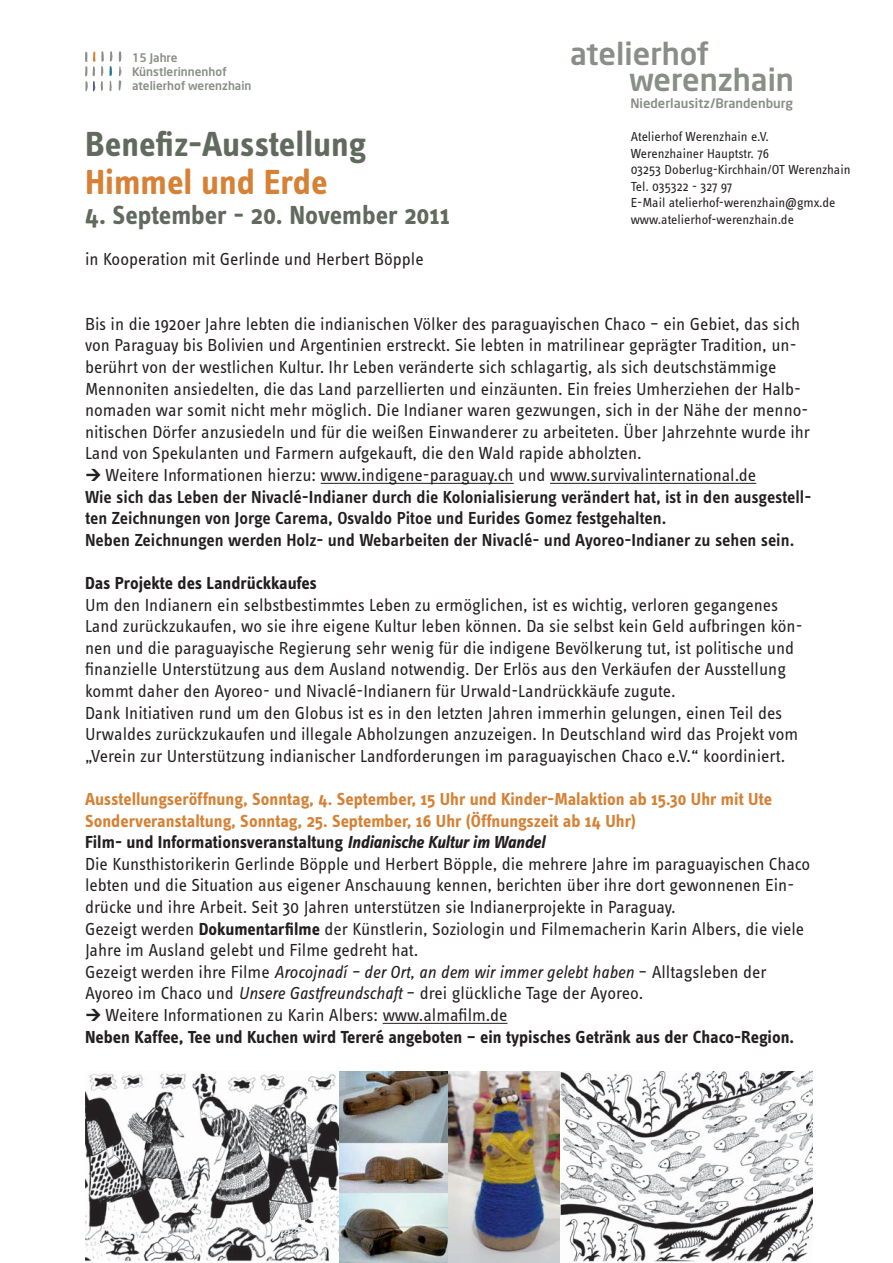
<style>
.page{position:relative;width:893px;height:1263px;background:#fff}
.page>*{position:absolute;margin:0;border:0;box-sizing:border-box;transform-origin:0 0}
.t1{font:700 36px "Info Text";color:#616a5e}
.t2{font:700 36px "Info Text";color:#d68135}
.t3{font:500 30.6px/25.5px "Neo Sans";color:#888f86}
.t4{font:700 27px "Info Text";color:#616a5e}
.t5{font:18px/21.6px "Info Text";color:#231f20}
.t6{font:600 18px/21.6px "Info Text";color:#231f20}
.t7{font:700 18px "Info Text";color:#231f20}
.t8{font:700 18px "Info Text";color:#d68135}
.t9{font:italic 18px "Info Text";color:#231f20}
.t10{font:13.5px/16.5px "Info Text";color:#231f20}
.t11{font:500 12.9px "Neo Sans";color:#888f86}
.t12{font:500 11.7px/14.1px "Neo Sans";color:#888f86}
.s1{font-style:italic}
.s2{font-weight:700}
.s3{font-style:normal}
</style>
<div class="page">
<hr style="left:321px;top:483px;width:193px;height:1px;background:#231f20">
<hr style="left:550px;top:483px;width:206px;height:1px;background:#231f20">
<hr style="left:383px;top:1023px;width:124px;height:1px;background:#231f20">
<img style="left:85px;top:1072px;width:727px;height:191px">
<svg style="left:85px;top:52px;width:10px;height:40px"></svg>
<svg style="left:101px;top:51px;width:12px;height:40px"></svg>
<svg style="left:119px;top:51px;width:3px;height:40px"></svg>
<p class="t12" style="left:132px;top:51px;width:121px">15 Jahre<br>Künstlerinnenhof atelierhof werenzhain</p>
<h1 class="t1" style="left:85px;top:130px;width:283px">Benefiz-Ausstellung</h1>
<h1 class="t2" style="left:85px;top:168px;width:244px">Himmel und Erde</h1>
<h3 class="t4" style="left:85px;top:204px;width:366px">4. September - 20. November 2011</h3>
<p class="t5" style="left:85px;top:250px;width:340px">in Kooperation mit Gerlinde und Herbert Böpple</p>
<h2 class="t3" style="left:629px;top:44px;width:166px;text-indent:-59px">atelierhof werenzhain</h2>
<p class="t11" style="left:630px;top:98px;width:164px">Niederlausitz / Brandenburg</p>
<p class="t10" style="left:631px;top:130px;width:221px">Atelierhof Werenzhain e.V.<br>Werenzhainer Hauptstr. 76<br>03253 Doberlug-Kirchhain/OT Werenzhain<br>Tel. 035322 - 327 97<br>E-Mail atelierhof-werenzhain@gmx.de www.atelierhof-werenzhain.de</p>
<p class="t5" style="left:85px;top:315px;width:717px">Bis in die 1920er Jahre lebten die indianischen Völker des paraguayischen Chaco – ein Gebiet, das sich</p>
<p class="t5" style="left:85px;top:336px;width:713px">von Paraguay bis Bolivien und Argentinien erstreckt. Sie lebten in matrilinear geprägter Tradition, un -</p>
<p class="t5" style="left:85px;top:358px;width:693px">berührt von der westlichen Kultur. Ihr Leben veränderte sich schlagartig, als sich deutschstämmige</p>
<p class="t5" style="left:85px;top:380px;width:717px">Mennoniten ansiedelten, die das Land parzellierten und einzäunten. Ein freies Umherziehen der Halb-</p>
<p class="t5" style="left:85px;top:401px;width:725px">nomaden war somit nicht mehr möglich. Die Indianer waren gezwungen, sich in der Nähe der menno-</p>
<p class="t5" style="left:85px;top:423px;width:727px">nitischen Dörfer anzusiedeln und für die weißen Einwanderer zu arbeiteten. Über Jahrzehnte wurde ihr</p>
<p class="t5" style="left:85px;top:444px;width:558px">Land von Spekulanten und Farmern aufgekauft, die den Wald rapide abholzten.</p>
<p class="t5" style="left:105px;top:466px;width:652px">Weitere Informationen hierzu: www.indigene-paraguay.ch und www.survivalinternational.de</p>
<p class="t6" style="left:85px;top:488px;width:728px">Wie sich das Leben der Nivaclé-Indianer durch die Kolonialisierung verändert hat, ist in den ausgestell&shy;ten Zeichnungen von Jorge Carema, Osvaldo Pitoe und Eurides Gomez festgehalten.<br>Neben Zeichnungen werden Holz- und Webarbeiten der Nivaclé- und Ayoreo-Indianer zu sehen sein.</p>
<p class="t7" style="left:85px;top:576px;width:233px">Das Projekte des Landrückkaufes</p>
<p class="t5" style="left:85px;top:596px;width:719px">Um den Indianern ein selbstbestimmtes Leben zu ermöglichen, ist es wichtig, verloren gegangenes Land zurückzukaufen, wo sie ihre eigene Kultur leben können. Da sie selbst kein Geld aufbringen kön&shy;nen und die paraguayische Regierung sehr wenig für die indigene Bevölkerung tut, ist politische und finanzielle Unterstützung aus dem Ausland notwendig. Der Erlös aus den Verkäufen der Ausstellung kommt daher den Ayoreo- und Nivaclé-Indianern für Urwald-Landrückkäufe zugute.<br>Dank Initiativen rund um den Globus ist es in den letzten Jahren immerhin gelungen, einen Teil des Urwaldes zurückzukaufen und illegale Abholzungen anzuzeigen. In Deutschland wird das Projekt vom „Verein zur Unterstützung indianischer Landforderungen im paraguayischen Chaco e.V.“ koordiniert.</p>
<p class="t8" style="left:85px;top:792px;width:688px">Ausstellungseröffnung, Sonntag, 4. September, 15 Uhr und Kinder-Malaktion ab 15.30 Uhr mit Ute</p>
<p class="t8" style="left:85px;top:814px;width:553px">Sonderveranstaltung, Sonntag, 25. September, 16 Uhr (Öffnungszeit ab 14 Uhr)</p>
<p class="t7" style="left:85px;top:835px;width:461px">Film- und Informationsveranstaltung <span class="s1">Indianische Kultur im Wandel</span></p>
<p class="t5" style="left:85px;top:855px;width:727px">Die Kunsthistorikerin Gerlinde Böpple und Herbert Böpple, die mehrere Jahre im paraguayischen Chaco</p>
<p class="t5" style="left:85px;top:876px;width:711px">lebten und die Situation aus eigener An schauung kennen, berichten über ihre dort gewonnenen Ein-</p>
<p class="t5" style="left:85px;top:898px;width:592px">drücke und ihre Arbeit. Seit 30 Jahren unterstützen sie Indianerprojekte in Paraguay.</p>
<p class="t5" style="left:85px;top:920px;width:721px">Gezeigt werden <span class="s2">Dokumentarfilme</span> der Künstlerin, Soziologin und Filmemacherin Karin Albers, die viele</p>
<p class="t5" style="left:85px;top:941px;width:335px">Jahre im Ausland gelebt und Filme gedreht hat.</p>
<p class="t9" style="left:85px;top:965px;width:683px"><span class="s3">Gezeigt werden ihre Filme</span> Arocojnadí – der Ort, an dem wir immer gelebt haben <span class="s3">– Alltagsleben der</span></p>
<p class="t5" style="left:85px;top:984px;width:560px">Ayoreo im Chaco und <span class="s1">Unsere Gastfreundschaft</span> – drei glückliche Tage der Ayoreo.</p>
<p class="t5" style="left:105px;top:1006px;width:403px">Weitere Informationen zu Karin Albers: www.almafilm.de</p>
<p class="t7" style="left:85px;top:1030px;width:711px">Neben Kaffee, Tee und Kuchen wird Tereré angeboten – ein typisches Getränk aus der Chaco-Region.</p>
</div>
